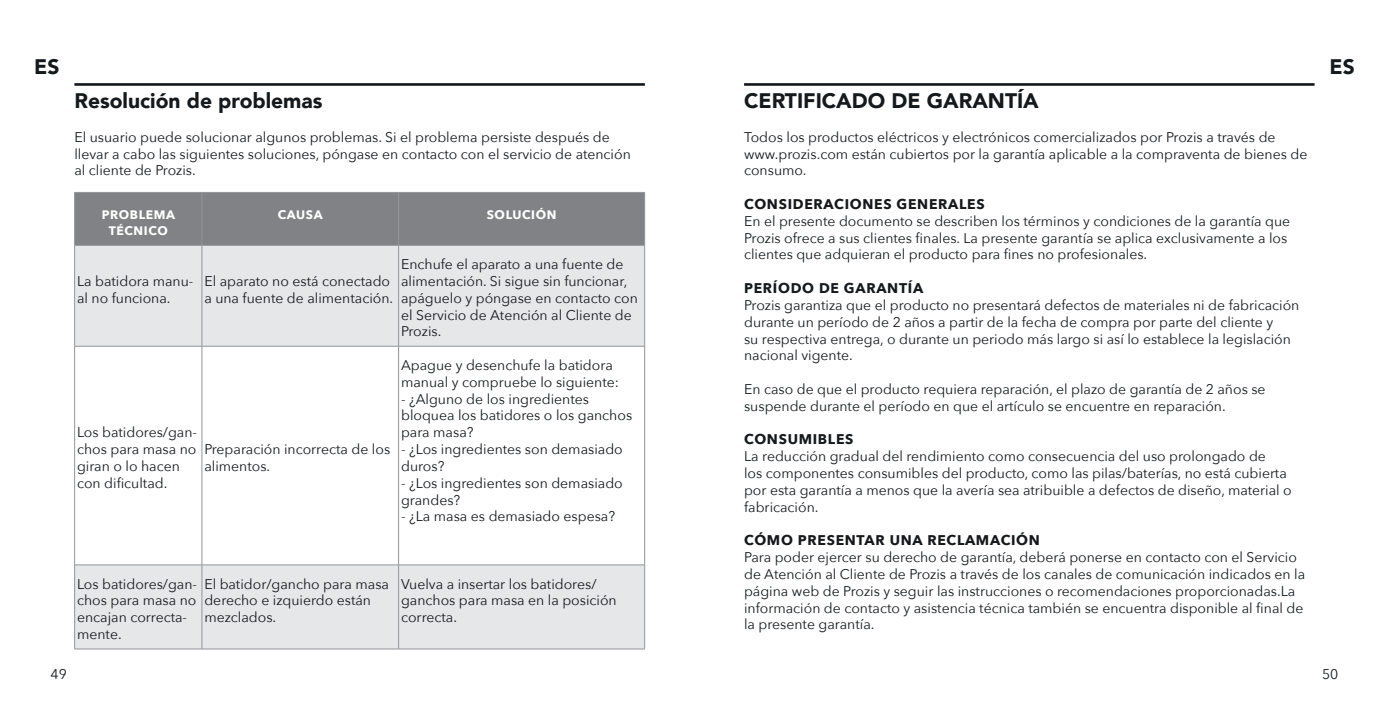
<style>
.page{position:relative;width:1389px;height:725px;background:#fff}
.page>*{position:absolute;margin:0;border:0;box-sizing:border-box;transform-origin:0 0}
.t1{font:900 21px "Avenir";color:#15191c}
.t2{font:14px/16.8px "Avenir Next";color:#15191c}
.t3{font:700 14px "Avenir Next";letter-spacing:.05em;color:#15191c}
.t4{font:700 12.25px/16.8px "Avenir Next";letter-spacing:.05em;color:#fff;text-align:center}
</style>
<div class="page">
<div style="left:75px;top:193px;width:569px;height:52px;background:#808285"></div>
<svg style="left:75px;top:246px;width:569px;height:402px"></svg>
<hr style="left:74px;top:192px;width:1px;height:53px;background:#939598">
<hr style="left:202px;top:192px;width:1px;height:53px;background:#939598">
<hr style="left:398px;top:192px;width:1px;height:53px;background:#939598">
<hr style="left:74px;top:245px;width:1px;height:101px;background:#939598">
<hr style="left:202px;top:245px;width:1px;height:101px;background:#939598">
<hr style="left:398px;top:245px;width:1px;height:101px;background:#939598">
<hr style="left:74px;top:346px;width:128px;height:1px;background:#939598">
<hr style="left:74px;top:346px;width:1px;height:218px;background:#939598">
<hr style="left:202px;top:346px;width:197px;height:1px;background:#939598">
<hr style="left:202px;top:346px;width:1px;height:218px;background:#939598">
<hr style="left:399px;top:346px;width:246px;height:1px;background:#939598">
<hr style="left:398px;top:346px;width:1px;height:218px;background:#939598">
<hr style="left:74px;top:564px;width:128px;height:1px;background:#939598">
<hr style="left:74px;top:565px;width:1px;height:83px;background:#939598">
<hr style="left:202px;top:564px;width:197px;height:1px;background:#939598">
<hr style="left:202px;top:565px;width:1px;height:83px;background:#939598">
<hr style="left:399px;top:564px;width:246px;height:1px;background:#939598">
<hr style="left:398px;top:565px;width:1px;height:83px;background:#939598">
<hr style="left:74px;top:648px;width:128px;height:1px;background:#939598">
<hr style="left:202px;top:648px;width:197px;height:1px;background:#939598">
<hr style="left:399px;top:648px;width:246px;height:1px;background:#939598">
<hr style="left:74px;top:192px;width:128px;height:1px;background:#939598">
<hr style="left:202px;top:192px;width:197px;height:1px;background:#939598">
<hr style="left:399px;top:192px;width:246px;height:1px;background:#939598">
<hr style="left:644px;top:192px;width:1px;height:53px;background:#939598">
<hr style="left:74px;top:245px;width:128px;height:1px;background:#939598">
<hr style="left:202px;top:245px;width:197px;height:1px;background:#939598">
<hr style="left:399px;top:245px;width:246px;height:1px;background:#939598">
<hr style="left:644px;top:245px;width:1px;height:101px;background:#939598">
<hr style="left:644px;top:346px;width:1px;height:218px;background:#939598">
<hr style="left:644px;top:565px;width:1px;height:83px;background:#939598">
<hr style="left:74px;top:83px;width:571px;height:3px;background:#15191c">
<hr style="left:744px;top:83px;width:571px;height:3px;background:#15191c">
<h1 class="t1" style="left:34px;top:49px;width:27px">ES</h1>
<h1 class="t1" style="left:1329px;top:49px;width:27px">ES</h1>
<h1 class="t1" style="left:74px;top:83px;width:250px">Resolución de problemas</h1>
<p class="t2" style="left:74px;top:128px;width:558px">El usuario puede solucionar algunos problemas. Si el problema persiste después de llevar a cabo las siguientes soluciones, póngase en contacto con el servicio de atención al cliente de Prozis.</p>
<p class="t4" style="left:102px;top:206px;width:75px">PROBLEMA<br>TÉCNICO</p>
<p class="t4" style="left:278px;top:206px;width:46px">CAUSA</p>
<p class="t4" style="left:487px;top:206px;width:71px">SOLUCIÓN</p>
<p class="t2" style="left:77px;top:272px;width:118px">La batidora manu&shy;al no funciona.</p>
<p class="t2" style="left:204px;top:272px;width:190px">El aparato no está conectado a una fuente de alimentación.</p>
<p class="t2" style="left:401px;top:255px;width:238px">Enchufe el aparato a una fuente de alimentación. Si sigue sin funcionar, apáguelo y póngase en contacto con el Servicio de Atención al Cliente de<br>Prozis.</p>
<p class="t2" style="left:77px;top:423px;width:121px">Los batidores/gan&shy;chos para masa no giran o lo hacen con dificultad.</p>
<p class="t2" style="left:204px;top:440px;width:187px">Preparación incorrecta de los alimentos.</p>
<p class="t2" style="left:401px;top:356px;width:219px">Apague y desenchufe la batidora manual y compruebe lo siguiente:</p>
<p class="t2" style="left:401px;top:389px;width:233px">- ¿Alguno de los ingredientes bloquea los batidores o los ganchos para masa?</p>
<p class="t2" style="left:401px;top:440px;width:223px">- ¿Los ingredientes son demasiado duros?</p>
<p class="t2" style="left:401px;top:473px;width:223px">- ¿Los ingredientes son demasiado grandes?</p>
<p class="t2" style="left:401px;top:507px;width:216px">- ¿La masa es demasiado espesa?</p>
<p class="t2" style="left:77px;top:574px;width:121px">Los batidores/gan&shy;chos para masa no encajan correcta&shy;mente.</p>
<p class="t2" style="left:204px;top:574px;width:186px">El batidor/gancho para masa derecho e izquierdo están mezclados.</p>
<p class="t2" style="left:401px;top:574px;width:217px">Vuelva a insertar los batidores/ ganchos para masa en la posición correcta.</p>
<h1 class="t1" style="left:744px;top:83px;width:296px">CERTIFICADO DE GARANTÍA</h1>
<p class="t2" style="left:744px;top:128px;width:565px">Todos los productos eléctricos y electrónicos comercializados por Prozis a través de www.prozis.com están cubiertos por la garantía aplicable a la compraventa de bienes de consumo.</p>
<p class="t3" style="left:744px;top:192px;width:242px">CONSIDERACIONES GENERALES</p>
<p class="t2" style="left:744px;top:212px;width:548px">En el presente documento se describen los términos y condiciones de la garantía que<br>Prozis ofrece a sus clientes finales. La presente garantía se aplica exclusivamente a los clientes que adquieran el producto para fines no profesionales.</p>
<p class="t3" style="left:744px;top:276px;width:181px">PERÍODO DE GARANTÍA</p>
<p class="t2" style="left:744px;top:296px;width:557px">Prozis garantiza que el producto no presentará defectos de materiales ni de fabricación durante un período de 2 años a partir de la fecha de compra por parte del cliente y<br>su respectiva entrega, o durante un periodo más largo si así lo establece la legislación nacional vigente.</p>
<p class="t2" style="left:744px;top:380px;width:523px">En caso de que el producto requiera reparación, el plazo de garantía de 2 años se suspende durante el período en que el artículo se encuentre en reparación.</p>
<p class="t3" style="left:744px;top:427px;width:111px">CONSUMIBLES</p>
<p class="t2" style="left:744px;top:447px;width:549px">La reducción gradual del rendimiento como consecuencia del uso prolongado de<br>los componentes consumibles del producto, como las pilas/baterías, no está cubierta por esta garantía a menos que la avería sea atribuible a defectos de diseño, material o fabricación.</p>
<p class="t3" style="left:744px;top:528px;width:297px">CÓMO PRESENTAR UNA RECLAMACIÓN</p>
<p class="t2" style="left:744px;top:548px;width:563px">Para poder ejercer su derecho de garantía, deberá ponerse en contacto con el Servicio de Atención al Cliente de Prozis a través de los canales de comunicación indicados en la página web de Prozis y seguir las instrucciones o recomendaciones proporcionadas.La información de contacto y asistencia técnica también se encuentra disponible al final de la presente garantía.</p>
<p class="t2" style="left:51px;top:665px;width:18px">49</p>
<p class="t2" style="left:1322px;top:665px;width:18px">50</p>
</div>
